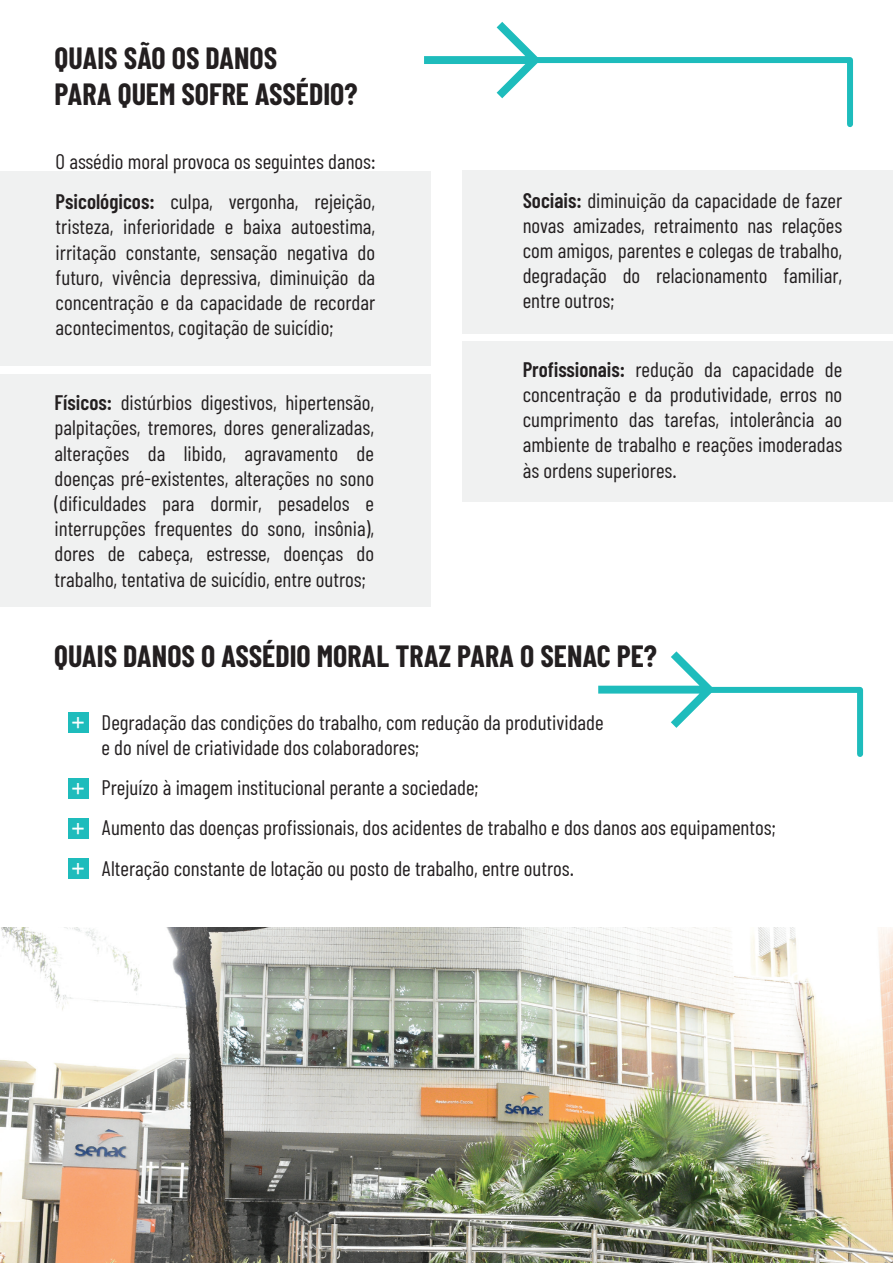
<style>
.page{position:relative;width:893px;height:1263px;background:#fff}
.page>*{position:absolute;margin:0;border:0;box-sizing:border-box;transform-origin:0 0}
.t1{font:700 30px/36px "Barlow Condensed";color:#231f20}
.t2{font:30px "Barlow Condensed";color:#fff}
.t3{font:21px/25.2px "Barlow Condensed";color:#231f20;text-align:justify}
.s1{font-weight:600}
.s2{font-size:30px;color:#fff}
</style>
<div class="page">
<div style="left:0;top:171px;width:430px;height:195px;background:#f0f1f1"></div>
<div style="left:0;top:374px;width:430px;height:233px;background:#f0f1f1"></div>
<div style="left:462px;top:171px;width:431px;height:163px;background:#f0f1f1"></div>
<div style="left:462px;top:342px;width:431px;height:160px;background:#f0f1f1"></div>
<div style="left:68px;top:858px;width:21px;height:21px;background:#1ebcbc"></div>
<div style="left:68px;top:818px;width:21px;height:21px;background:#1ebcbc"></div>
<div style="left:68px;top:778px;width:21px;height:20px;background:#1ebcbc"></div>
<div style="left:68px;top:712px;width:21px;height:21px;background:#1ebcbc"></div>
<svg style="left:424px;top:22px;width:429px;height:106px"></svg>
<svg style="left:598px;top:651px;width:266px;height:106px"></svg>
<img style="left:0;top:928px;width:893px;height:335px">
<h1 class="t1" style="left:55px;top:40px;width:304px">QUAIS SÃO OS DANOS<br>PARA QUEM SOFRE ASSÉDIO?</h1>
<p class="t3" style="left:56px;top:141px;width:321px;line-height:40.2px">O assédio moral provoca os seguintes danos:<br><span class="s1">Psicológicos:</span> culpa, vergonha, rejeição,</p>
<p class="t3" style="left:56px;top:214px;width:321px">tristeza, inferioridade e baixa autoestima, irritação constante, sensação negativa do futuro, vivência depressiva, diminuição da concentração e da capacidade de recordar acontecimentos, cogitação de suicídio;</p>
<p class="t3" style="left:55px;top:389px;width:321px"><span class="s1">Físicos:</span> distúrbios digestivos, hipertensão, palpitações, tremores, dores generalizadas, alterações da libido, agravamento de doenças pré-existentes, alterações no sono (dificuldades para dormir, pesadelos e interrupções frequentes do sono, insônia), dores de cabeça, estresse, doenças do trabalho, tentativa de suicídio, entre outros;</p>
<p class="t3" style="left:523px;top:187px;width:321px"><span class="s1">Sociais:</span> diminuição da capacidade de fazer novas amizades, retraimento nas relações com amigos, parentes e colegas de trabalho, degradação do relacionamento familiar, entre outros;</p>
<p class="t3" style="left:523px;top:356px;width:321px"><span class="s1">Profissionais:</span> redução da capacidade de concentração e da produtividade, erros no cumprimento das tarefas, intolerância ao ambiente de trabalho e reações imoderadas às ordens superiores.</p>
<h1 class="t1" style="left:54px;top:637px;width:604px">QUAIS DANOS O ASSÉDIO MORAL TRAZ PARA O SENAC PE?</h1>
<p class="t3" style="left:102px;top:709px;width:504px;text-indent:-30px"><span class="s2">+</span> Degradação das condições do trabalho, com redução da produtividade e do nível de criatividade dos colaboradores;</p>
<p class="t3" style="left:102px;top:767px;width:676px;line-height:40.2px;text-align:left">Prejuízo à imagem institucional perante a sociedade;<br>Aumento das doenças profissionais, dos acidentes de trabalho e dos danos aos equipamentos;<br>Alteração constante de lotação ou posto de trabalho, entre outros.</p>
<h1 class="t2" style="left:72px;top:768px;width:15px">+</h1>
<h1 class="t2" style="left:72px;top:809px;width:15px">+</h1>
<h1 class="t2" style="left:72px;top:848px;width:15px">+</h1>
</div>
